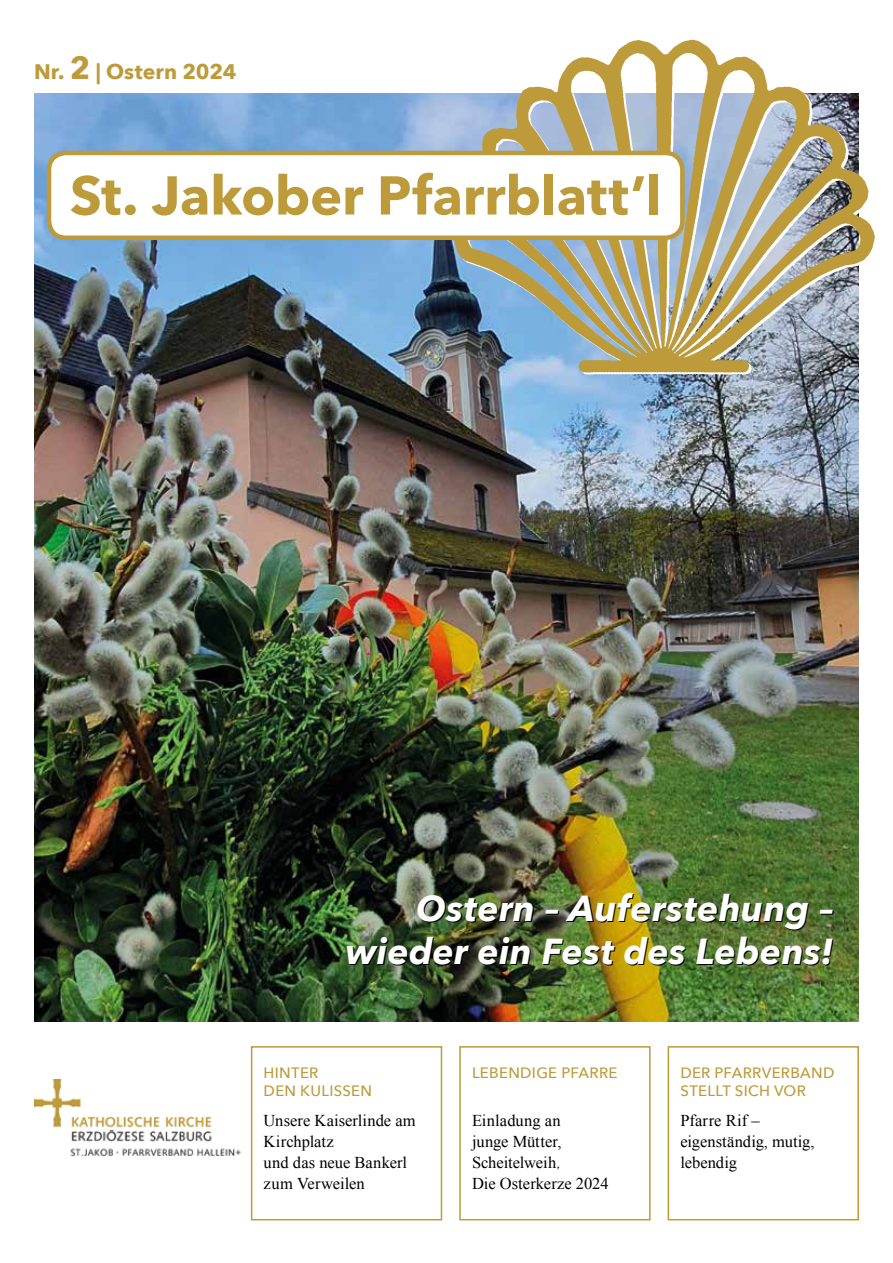
<style>
.page{position:relative;width:893px;height:1263px;background:#fff}
.page>*{position:absolute;margin:0;border:0;box-sizing:border-box;transform-origin:0 0}
.t1{font:700 54px "Avenir Next";letter-spacing:-.005em;color:#bd9a3a}
.t2{font:italic 700 36px/43.2px "Avenir Next";letter-spacing:.01em;color:#fff;text-align:right}
.t3{font:700 21px "Avenir Next";letter-spacing:.005em;color:#bd9a3a}
.t4{font:16.5px/21px "Times New Roman";color:#000}
.t5{font:500 15px/18px "Avenir Next";letter-spacing:.02em;color:#bd9a3a}
.s1{font-size:31.5px}
.s2{font-family:"Amazone BT"}
</style>
<div class="page">
<img style="left:34px;top:94px;width:825px;height:927px">
<img style="left:449px;top:39px;width:426px;height:335px">
<img style="left:34px;top:1079px;width:207px;height:78px">
<div style="left:49px;top:153px;width:633px;height:85px;background:#fff;border-radius:17px"></div>
<div style="left:47px;top:151px;width:638px;height:89px;border:4px solid #bd9a3a;border-radius:17px"></div>
<div style="left:251px;top:1046px;width:191px;height:174px;border:2px solid #bd9a3a"></div>
<div style="left:459px;top:1046px;width:192px;height:174px;border:2px solid #bd9a3a"></div>
<div style="left:668px;top:1046px;width:191px;height:174px;border:2px solid #bd9a3a"></div>
<p class="t3" style="left:34px;top:54px;width:204px">Nr. <span class="s1">2</span> | Ostern 2024</p>
<h1 class="t1" style="left:70px;top:149px;width:593px">St. Jakober Pfarrblatt’l</h1>
<h2 class="t2" style="left:346px;top:886px;width:489px">Ostern – Auferstehung – wieder ein Fest des Lebens!</h2>
<p class="t5" style="left:264px;top:1063px;width:110px">HINTER<br>DEN KULISSEN</p>
<p class="t5" style="left:472px;top:1063px;width:147px">LEBENDIGE PFARRE</p>
<p class="t5" style="left:680px;top:1063px;width:156px">DER PFARRVERBAND<br>STELLT SICH VOR</p>
<p class="t4" style="left:264px;top:1109px;width:154px">Unsere Kaiserlinde am<br>Kirchplatz<br>und das neue Bankerl zum Verweilen</p>
<p class="t4" style="left:472px;top:1109px;width:138px">Einladung an<br>junge Mütter,<br>Scheitelweih<span class="s2">,<br></span>Die Osterkerze 2024</p>
<p class="t4" style="left:680px;top:1109px;width:136px">Pfarre Rif – eigenständig, mutig, lebendig</p>
</div>
